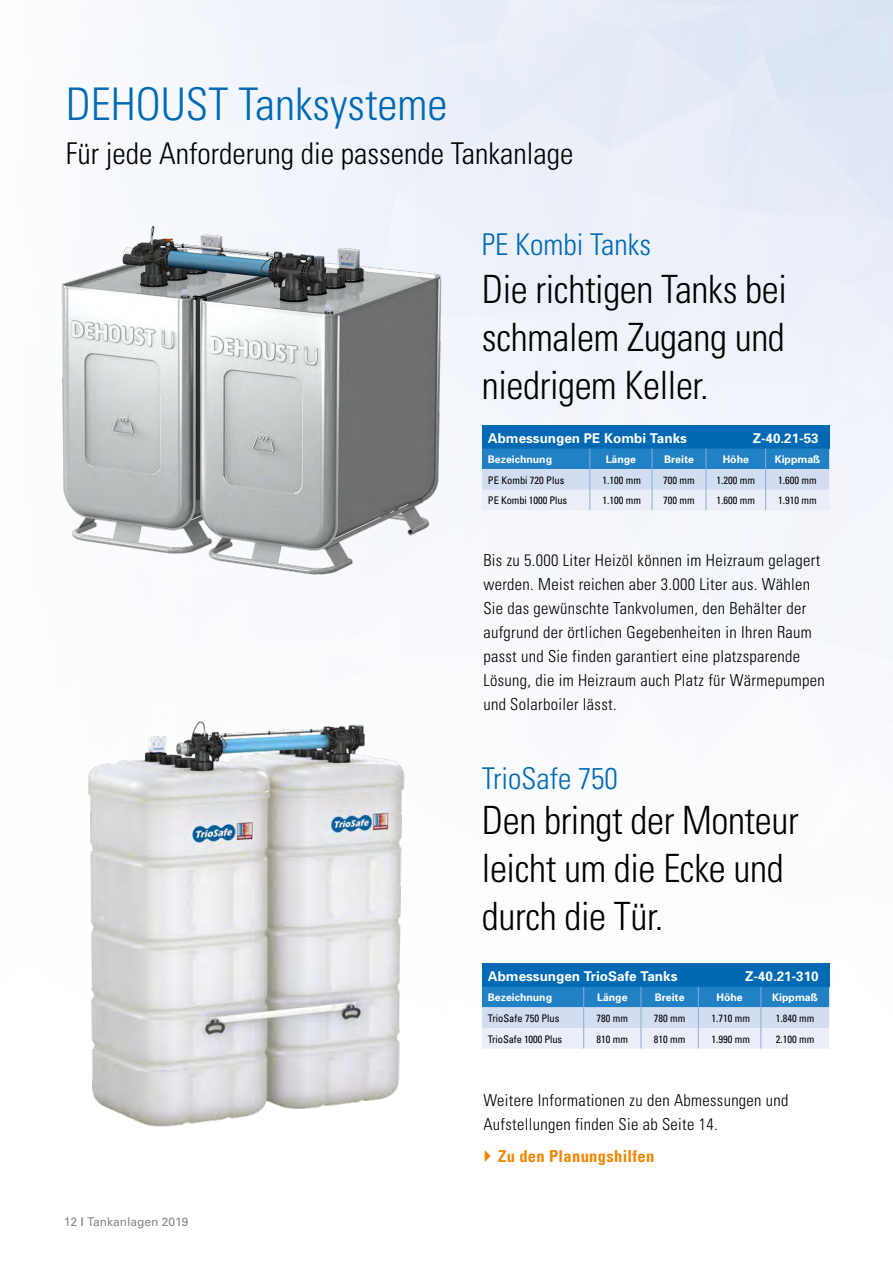
<style>
.page{position:relative;width:893px;height:1263px;background:#fff}
.page>*{position:absolute;margin:0;border:0;box-sizing:border-box;transform-origin:0 0}
.t1{font:300 condensed 45px "Univers";color:#0069b4}
.t2{font:300 condensed 39px/48px "Univers";letter-spacing:-.01em;color:#000;text-align:justify}
.t3{font:300 condensed 30px "Univers";color:#000}
.t4{font:300 condensed 30px "Univers";color:#0069b4}
.t5{font:300 condensed 16.5px/24px "Univers";letter-spacing:.02em;color:#000}
.t6{font:700 condensed 16.5px "Univers";letter-spacing:.02em;color:#f18700}
.t7{font:700 13.5px "Univers";color:#fff}
.t8{font:12px "Univers";color:#878786}
.t9{font:condensed 10.5px "Univers";color:#000}
.t10{font:700 10.5px "Univers";color:#fff}
.s1{font-weight:900}
</style>
<div class="page">
<img style="left:156px;top:0;width:737px;height:1049px">
<img style="left:61px;top:221px;width:391px;height:359px">
<img style="left:88px;top:702px;width:337px;height:425px">
<div style="left:482px;top:425px;width:347px;height:24px;background:#0069b4"></div>
<svg style="left:482px;top:449px;width:347px;height:61px;background:#a0c4e5"></svg>
<div style="left:482px;top:964px;width:347px;height:23px;background:#0069b4"></div>
<svg style="left:482px;top:987px;width:347px;height:61px;background:#9fc3e4"></svg>
<h1 class="t1" style="left:66px;top:77px;width:383px">DEHOUST Tanksysteme</h1>
<h3 class="t3" style="left:66px;top:135px;width:509px">Für jede Anforderung die passende Tankanlage</h3>
<h3 class="t4" style="left:482px;top:227px;width:171px">PE Kombi Tanks</h3>
<h2 class="t2" style="left:482px;top:264px;width:306px">Die richtigen Tanks bei schmalem Zugang und niedrigem Keller.</h2>
<p class="t7" style="left:488px;top:429px;width:201px">Abmessungen PE Kombi Tanks</p>
<p class="t7" style="left:753px;top:429px;width:68px">Z-40.21-53</p>
<p class="t10" style="left:488px;top:453px;width:66px">Bezeichnung</p>
<p class="t10" style="left:606px;top:453px;width:32px">Länge</p>
<p class="t10" style="left:664px;top:453px;width:31px">Breite</p>
<p class="t10" style="left:723px;top:453px;width:28px">Höhe</p>
<p class="t10" style="left:775px;top:453px;width:47px">Kippmaß</p>
<p class="t9" style="left:488px;top:473px;width:78px">PE Kombi 720 Plus</p>
<p class="t9" style="left:603px;top:473px;width:40px">1.100 mm</p>
<p class="t9" style="left:663px;top:473px;width:33px">700 mm</p>
<p class="t9" style="left:717px;top:473px;width:40px">1.200 mm</p>
<p class="t9" style="left:778px;top:473px;width:40px">1.600 mm</p>
<p class="t9" style="left:488px;top:494px;width:81px">PE Kombi 1000 Plus</p>
<p class="t9" style="left:603px;top:494px;width:40px">1.100 mm</p>
<p class="t9" style="left:663px;top:494px;width:33px">700 mm</p>
<p class="t9" style="left:717px;top:494px;width:40px">1.600 mm</p>
<p class="t9" style="left:778px;top:494px;width:40px">1.910 mm</p>
<p class="t5" style="left:483px;top:547px;width:343px">Bis zu 5.000 Liter Heizöl können im Heizraum gelagert werden. Meist reichen aber 3.000 Liter aus. Wählen Sie das gewünschte Tankvolumen, den Behälter der aufgrund der örtlichen Gegebenheiten in Ihren Raum passt und Sie finden garantiert eine platzsparende Lösung, die im Heizraum auch Platz für Wärmepumpen und Solarboiler lässt.</p>
<h3 class="t4" style="left:482px;top:760px;width:138px">TrioSafe 750</h3>
<h2 class="t2" style="left:482px;top:796px;width:318px;text-align:left">Den bringt der Monteur leicht um die Ecke und durch die Tür.</h2>
<p class="t7" style="left:488px;top:967px;width:191px">Abmessungen TrioSafe Tanks</p>
<p class="t7" style="left:745px;top:967px;width:75px">Z-40.21-310</p>
<p class="t10" style="left:488px;top:991px;width:66px">Bezeichnung</p>
<p class="t10" style="left:597px;top:991px;width:32px">Länge</p>
<p class="t10" style="left:655px;top:991px;width:31px">Breite</p>
<p class="t10" style="left:716px;top:991px;width:28px">Höhe</p>
<p class="t10" style="left:772px;top:991px;width:47px">Kippmaß</p>
<p class="t9" style="left:488px;top:1011px;width:73px">TrioSafe 750 Plus</p>
<p class="t9" style="left:597px;top:1011px;width:33px">780 mm</p>
<p class="t9" style="left:654px;top:1011px;width:33px">780 mm</p>
<p class="t9" style="left:711px;top:1011px;width:40px">1.710 mm</p>
<p class="t9" style="left:776px;top:1011px;width:40px">1.840 mm</p>
<p class="t9" style="left:488px;top:1032px;width:76px">TrioSafe 1000 Plus</p>
<p class="t9" style="left:597px;top:1032px;width:33px">810 mm</p>
<p class="t9" style="left:654px;top:1032px;width:33px">810 mm</p>
<p class="t9" style="left:711px;top:1032px;width:40px">1.990 mm</p>
<p class="t9" style="left:776px;top:1032px;width:40px">2.100 mm</p>
<p class="t8" style="left:64px;top:1214px;width:126px">12 <span class="s1">|</span> Tankanlagen 2019</p>
<p class="t5" style="left:483px;top:1088px;width:307px">Weitere Informationen zu den Abmessungen und<br>Aufstellungen finden Sie ab Seite 14.</p>
<p class="t6" style="left:498px;top:1146px;width:158px">Zu den Planungshilfen</p>
</div>
